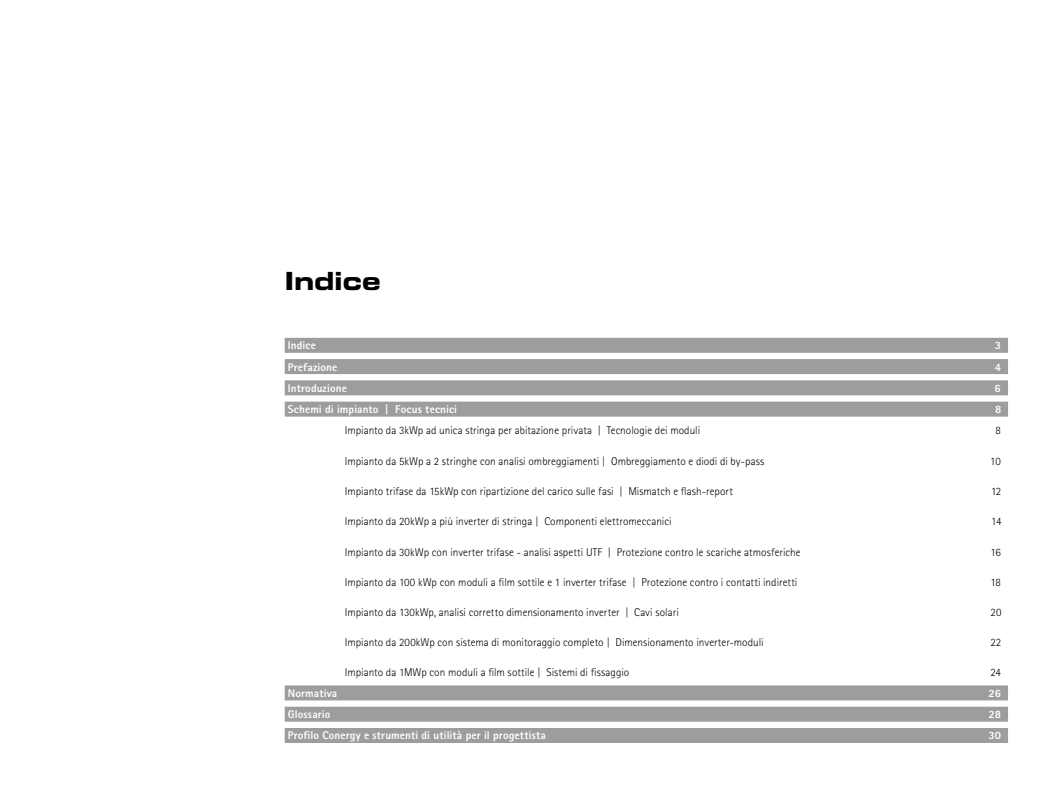
<style>
.page{position:relative;width:1046px;height:798px;background:#fff}
.page>*{position:absolute;margin:0;border:0;box-sizing:border-box;transform-origin:0 0}
.SF_Title{font:25px "Eurostile Bold Extended Two";letter-spacing:-.01em;color:#000}
.SF_Body_Text{font:300 11.25px "Rotis Sans Serif";color:#000}
.SF_Body_Text-2{font:800 11.25px "Rotis Sans Serif";letter-spacing:.01em;color:#fff}
</style>
<div class="page">
<div style="left:285px;top:337px;width:722px;height:15px;background:#9c9d9f"></div>
<div style="left:285px;top:359px;width:722px;height:15px;background:#9c9d9f"></div>
<div style="left:285px;top:380px;width:722px;height:15px;background:#9c9d9f"></div>
<div style="left:285px;top:401px;width:722px;height:15px;background:#9c9d9f"></div>
<div style="left:285px;top:685px;width:722px;height:15px;background:#9c9d9f"></div>
<div style="left:285px;top:706px;width:722px;height:15px;background:#9c9d9f"></div>
<div style="left:285px;top:727px;width:722px;height:15px;background:#9c9d9f"></div>
<p class="SF_Title" style="left:284px;top:263px;width:98px">Indice</p>
<p class="SF_Body_Text-2" style="left:288px;top:338px;width:30px">Indice</p>
<p class="SF_Body_Text-2" style="left:994px;top:338px;width:8px">3</p>
<p class="SF_Body_Text-2" style="left:288px;top:359px;width:51px">Prefazione</p>
<p class="SF_Body_Text-2" style="left:994px;top:359px;width:8px">4</p>
<p class="SF_Body_Text-2" style="left:288px;top:380px;width:61px">Introduzione</p>
<p class="SF_Body_Text-2" style="left:994px;top:380px;width:8px">6</p>
<p class="SF_Body_Text-2" style="left:288px;top:402px;width:171px">Schemi di impianto | Focus tecnici</p>
<p class="SF_Body_Text-2" style="left:995px;top:402px;width:8px">8</p>
<p class="SF_Body_Text" style="left:345px;top:424px;width:357px">Impianto da 3kWp ad unica stringa per abitazione privata | Tecnologie dei moduli</p>
<p class="SF_Body_Text" style="left:995px;top:424px;width:7px">8</p>
<p class="SF_Body_Text" style="left:345px;top:455px;width:421px">Impianto da 5kWp a 2 stringhe con analisi ombreggiamenti | Ombreggiamento e diodi di by-pass</p>
<p class="SF_Body_Text" style="left:990px;top:455px;width:12px">10</p>
<p class="SF_Body_Text" style="left:345px;top:485px;width:389px">Impianto trifase da 15kWp con ripartizione del carico sulle fasi | Mismatch e flash-report</p>
<p class="SF_Body_Text" style="left:990px;top:485px;width:12px">12</p>
<p class="SF_Body_Text" style="left:345px;top:515px;width:328px">Impianto da 20kWp a più inverter di stringa | Componenti elettromeccanici</p>
<p class="SF_Body_Text" style="left:990px;top:515px;width:12px">14</p>
<p class="SF_Body_Text" style="left:345px;top:545px;width:457px">Impianto da 30kWp con inverter trifase - analisi aspetti UTF | Protezione contro le scariche atmosferiche</p>
<p class="SF_Body_Text" style="left:990px;top:545px;width:12px">16</p>
<p class="SF_Body_Text" style="left:345px;top:575px;width:454px">Impianto da 100 kWp con moduli a film sottile e 1 inverter trifase | Protezione contro i contatti indiretti</p>
<p class="SF_Body_Text" style="left:990px;top:575px;width:12px">18</p>
<p class="SF_Body_Text" style="left:345px;top:605px;width:335px">Impianto da 130kWp, analisi corretto dimensionamento inverter | Cavi solari</p>
<p class="SF_Body_Text" style="left:990px;top:605px;width:12px">20</p>
<p class="SF_Body_Text" style="left:345px;top:635px;width:420px">Impianto da 200kWp con sistema di monitoraggio completo | Dimensionamento inverter-moduli</p>
<p class="SF_Body_Text" style="left:990px;top:635px;width:12px">22</p>
<p class="SF_Body_Text" style="left:345px;top:665px;width:286px">Impianto da 1MWp con moduli a film sottile | Sistemi di fissaggio</p>
<p class="SF_Body_Text" style="left:990px;top:665px;width:12px">24</p>
<p class="SF_Body_Text-2" style="left:288px;top:685px;width:51px">Normativa</p>
<p class="SF_Body_Text-2" style="left:988px;top:685px;width:14px">26</p>
<p class="SF_Body_Text-2" style="left:288px;top:707px;width:44px">Glossario</p>
<p class="SF_Body_Text-2" style="left:988px;top:707px;width:14px">28</p>
<p class="SF_Body_Text-2" style="left:288px;top:728px;width:259px">Profilo Conergy e strumenti di utilità per il progettista</p>
<p class="SF_Body_Text-2" style="left:988px;top:728px;width:14px">30</p>
</div>
